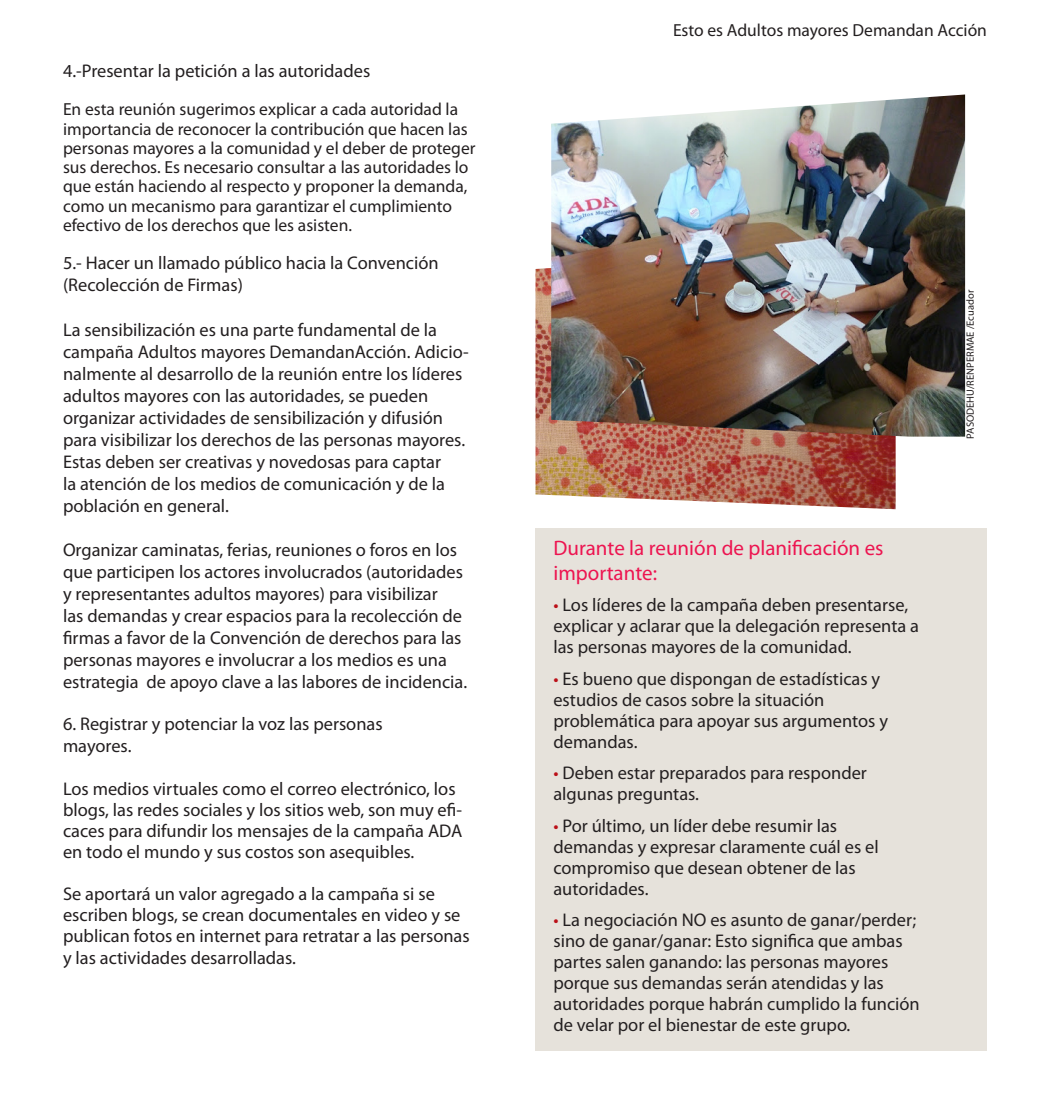
<style>
.page{position:relative;width:1050px;height:1113px;background:#fff}
.page>*{position:absolute;margin:0;border:0;box-sizing:border-box;transform-origin:0 0}
._4_Case_study__darkr{font:21px/25.2px "Myriad Pro";color:#ed1450}
._4_Case_study__darkr-2{font:18.38px/21px "Myriad Pro";color:#231f20}
.t1{font:17.5px/19.2px "Myriad Pro";color:#231f20}
._8_Photo_credits{font:10.5px "Myriad Pro";color:#231f20}
.s1{color:#bb1018}
</style>
<div class="page">
<img style="left:536px;top:268px;width:360px;height:241px">
<div style="left:536px;top:528px;width:451px;height:523px;background:#e6e2db"></div>
<img style="left:551px;top:95px;width:414px;height:342px">
<p class="_4_Case_study__darkr-2" style="left:63px;top:60px;width:309px">4.-Presentar la petición a las autoridades</p>
<p class="t1" style="left:63px;top:100px;width:414px">En esta reunión sugerimos explicar a cada autoridad la importancia de reconocer la contribución que hacen las personas mayores a la comunidad y el deber de proteger sus derechos. Es necesario consultar a las autoridades lo que están haciendo al respecto y proponer la demanda, como un mecanismo para garantizar el cumplimiento efectivo de los derechos que les asisten.</p>
<p class="_4_Case_study__darkr-2" style="left:63px;top:252px;width:377px">5.- Hacer un llamado público hacia la Convención</p>
<p class="_4_Case_study__darkr-2" style="left:63px;top:275px;width:181px">(Recolección de Firmas)</p>
<p class="_4_Case_study__darkr-2" style="left:63px;top:318px;width:407px;line-height:22.1px">La sensibilización es una parte fundamental de la campaña Adultos mayores DemandanAcción. Adicio&shy;nalmente al desarrollo de la reunión entre los líderes adultos mayores con las autoridades, se pueden organizar actividades de sensibilización y difusión para visibilizar los derechos de las personas mayores.<br>Estas deben ser creativas y novedosas para captar<br>la atención de los medios de comunicación y de la población en general.</p>
<p class="_4_Case_study__darkr-2" style="left:63px;top:539px;width:406px;line-height:22.1px">Organizar caminatas, ferias, reuniones o foros en los que participen los actores involucrados (autoridades y representantes adultos mayores) para visibilizar<br>las demandas y crear espacios para la recolección de firmas a favor de la Convención de derechos para las personas mayores e involucrar a los medios es una estrategia de apoyo clave a las labores de incidencia.</p>
<p class="_4_Case_study__darkr-2" style="left:63px;top:713px;width:321px">6. Registrar y potenciar la voz las personas</p>
<p class="_4_Case_study__darkr-2" style="left:63px;top:735px;width:70px">mayores.</p>
<p class="_4_Case_study__darkr-2" style="left:63px;top:778px;width:401px">Los medios virtuales como el correo electrónico, los blogs, las redes sociales y los sitios web, son muy efi&shy;caces para difundir los mensajes de la campaña ADA en todo el mundo y sus costos son asequibles.</p>
<p class="_4_Case_study__darkr-2" style="left:63px;top:883px;width:408px">Se aportará un valor agregado a la campaña si se escriben blogs, se crean documentales en video y se publican fotos en internet para retratar a las personas y las actividades desarrolladas.</p>
<p class="t1" style="left:673px;top:20px;width:316px">Esto es Adultos mayores Demandan Acción</p>
<p class="_4_Case_study__darkr" style="left:553px;top:535px;width:332px">Durante la reunión de planificación es importante:</p>
<p class="_4_Case_study__darkr-2" style="left:553px;top:594px;width:367px"><span class="s1">•</span> Los líderes de la campaña deben presentarse, explicar y aclarar que la delegación representa a las personas mayores de la comunidad.</p>
<p class="_4_Case_study__darkr-2" style="left:553px;top:668px;width:336px"><span class="s1">•</span> Es bueno que dispongan de estadísticas y estudios de casos sobre la situación problemática para apoyar sus argumentos y demandas.</p>
<p class="_4_Case_study__darkr-2" style="left:553px;top:762px;width:315px"><span class="s1">•</span> Deben estar preparados para responder algunas preguntas.</p>
<p class="_4_Case_study__darkr-2" style="left:553px;top:815px;width:327px"><span class="s1">•</span> Por último, un líder debe resumir las demandas y expresar claramente cuál es el compromiso que desean obtener de las autoridades.</p>
<p class="_4_Case_study__darkr-2" style="left:553px;top:909px;width:368px"><span class="s1">•</span> La negociación NO es asunto de ganar/perder; sino de ganar/ganar: Esto significa que ambas partes salen ganando: las personas mayores porque sus demandas serán atendidas y las autoridades porque habrán cumplido la función de velar por el bienestar de este grupo.</p>
<p class="_8_Photo_credits" style="left:964px;top:439px;width:150px;rotate:-90deg">PASODEHU/RENPERMAE /Ecuador</p>
</div>
